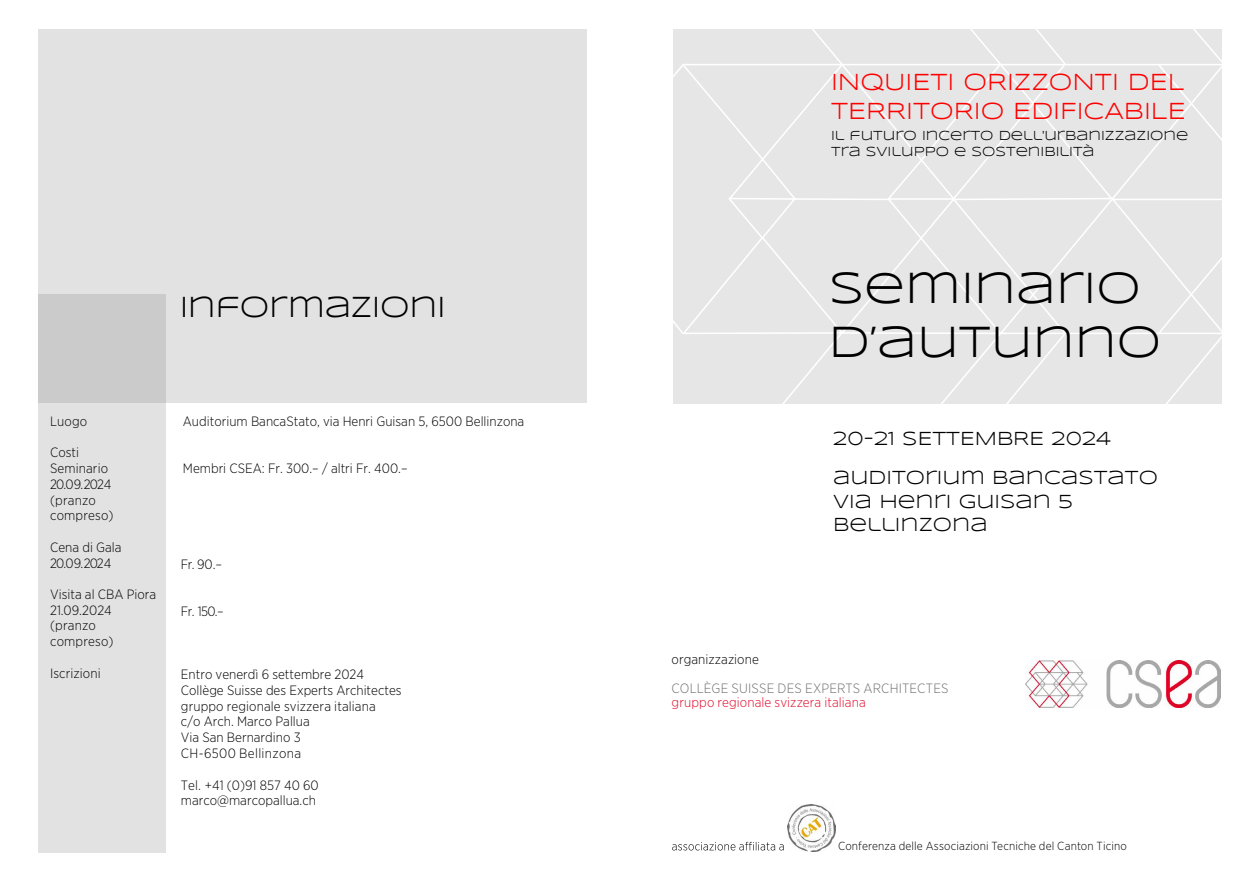
<style>
.page{position:relative;width:1259px;height:893px;background:#fff}
.page>*{position:absolute;margin:0;border:0;box-sizing:border-box;transform-origin:0 0}
.t1{font:45px/54px "Syncopate";color:#000}
.t2{font:30px "Syncopate";letter-spacing:-.01em;color:#000}
.t3{font:24px/28.8px "Syncopate";color:#f00}
.t4{font:20.25px/24.3px "Syncopate";color:#000}
.t5{font:19.5px/39px "Syncopate";color:#000}
.t6{font:300 13.5px/15.8px "Gotham Narrow";color:#000}
.t7{font:13.5px/16.2px "Syncopate";color:#000}
.t8{font:300 13.5px "Gotham Narrow";letter-spacing:.01em;color:#706f6f}
.t9{font:300 13.5px "Gotham Narrow";letter-spacing:.01em;color:#e10627}
.t10{font:300 11.7px "Gotham Narrow";letter-spacing:.01em;color:#000}
</style>
<div class="page">
<svg style="left:672px;top:842px;width:111px;height:8px"></svg>
<img style="left:787px;top:805px;width:48px;height:46px">
<img style="left:1025px;top:660px;width:195px;height:48px">
<div style="left:673px;top:29px;width:548px;height:374px;background:#e6e6e6"></div>
<svg style="left:1002px;top:201px;width:220px;height:203px"></svg>
<svg style="left:680px;top:64px;width:323px;height:272px"></svg>
<svg style="left:938px;top:331px;width:64px;height:73px"></svg>
<svg style="left:779px;top:330px;width:65px;height:74px"></svg>
<svg style="left:673px;top:315px;width:12px;height:21px"></svg>
<svg style="left:809px;top:29px;width:35px;height:38px"></svg>
<svg style="left:885px;top:29px;width:337px;height:172px"></svg>
<svg style="left:1158px;top:331px;width:64px;height:73px"></svg>
<div style="left:38px;top:30px;width:549px;height:373px;background:#e2e2e2"></div>
<div style="left:38px;top:294px;width:127px;height:559px;background:linear-gradient(to bottom,#d3d3d3,#e8e8e8)"></div>
<h2 class="t2" style="left:180px;top:290px;width:267px">INFORMAZIONI</h2>
<p class="t6" style="left:50px;top:413px;width:38px">Luogo</p>
<p class="t6" style="left:50px;top:444px;width:65px">Costi<br>Seminario<br>20.09.2024 (pranzo compreso)</p>
<p class="t6" style="left:50px;top:539px;width:73px">Cena di Gala<br>20.09.2024</p>
<p class="t6" style="left:50px;top:586px;width:108px">Visita al CBA Piora<br>21.09.2024 (pranzo compreso)</p>
<p class="t6" style="left:50px;top:665px;width:52px">Iscrizioni</p>
<p class="t6" style="left:183px;top:413px;width:343px">Auditorium BancaStato, via Henri Guisan 5, 6500 Bellinzona</p>
<p class="t6" style="left:183px;top:460px;width:226px">Membri CSEA: Fr. 300.– / altri Fr. 400.–</p>
<p class="t6" style="left:181px;top:556px;width:43px">Fr. 90.–</p>
<p class="t6" style="left:181px;top:603px;width:44px">Fr. 150.–</p>
<p class="t6" style="left:181px;top:666px;width:222px">Entro venerdì 6 settembre 2024<br>Collège Suisse des Experts Architectes gruppo regionale svizzera italiana<br>c/o Arch. Marco Pallua<br>Via San Bernardino 3<br>CH-6500 Bellinzona</p>
<p class="t6" style="left:181px;top:777px;width:139px">Tel. +41 (0)91 857 40 60 marco@marcopallua.ch</p>
<h3 class="t3" style="left:831px;top:68px;width:356px">INQUIETI ORIZZONTI DEL<br>TERRITORIO EDIFICABILE</h3>
<p class="t7" style="left:831px;top:127px;width:359px">IL FUTURO INCERTO DELL'URBANIZZAZIONE<br>TRA SVILUPPO E SOSTENIBILITÀ</p>
<h1 class="t1" style="left:828px;top:261px;width:334px">SEMINARIO<br>D’AUTUNNO</h1>
<h3 class="t4" style="left:833px;top:417px;width:311px">29 - 30 SETTEMBRE 2017</h3>
<h3 class="t4" style="left:833px;top:466px;width:327px">LAC<br>LUGANO ARTE E CULTURA</h3>
<h3 class="t5" style="left:833px;top:419px;width:326px">20-21 SETTEMBRE 2024<br>AUDITORIUM BANCASTATO</h3>
<h3 class="t5" style="left:833px;top:489px;width:241px;line-height:23.4px">VIA HENRI GUISAN 5<br>BELLINZONA</h3>
<p class="t6" style="left:671px;top:651px;width:89px">organizzazione</p>
<p class="t8" style="left:671px;top:680px;width:278px">COLLÈGE SUISSE DES EXPERTS ARCHITECTES</p>
<p class="t9" style="left:671px;top:694px;width:196px">gruppo regionale svizzera italiana</p>
<p class="t10" style="left:838px;top:839px;width:290px">Conferenza delle Associazioni Tecniche del Canton Ticino</p>
</div>
